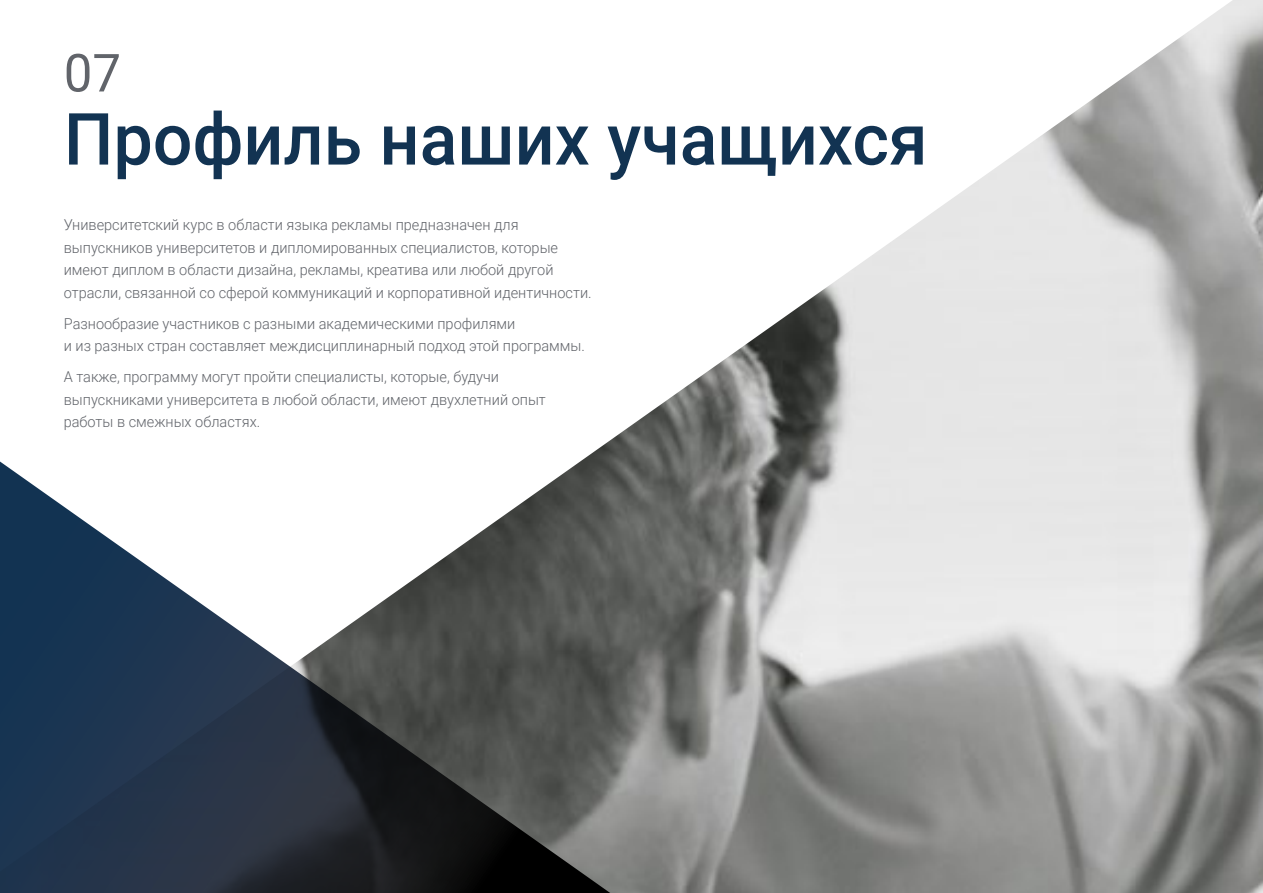
<style>
.page{position:relative;width:1263px;height:893px;background:#fff}
.page>*{position:absolute;margin:0;border:0;box-sizing:border-box;transform-origin:0 0}
.t1{font:500 72px "Roboto";color:#123352}
.t2{font:52.5px "Roboto";color:#61646a}
.t3{font:300 15px/22.5px "Roboto";color:#61646a}
</style>
<div class="page">
<img style="left:602px;top:0;width:661px;height:893px">
<svg style="left:0;top:446px;width:640px;height:447px"></svg>
<h2 class="t2" style="left:64px;top:36px;width:59px">07</h2>
<h1 class="t1" style="left:64px;top:89px;width:865px">Профиль наших учащихся</h1>
<p class="t3" style="left:64px;top:213px;width:529px">Университетский курс в области языка рекламы предназначен для выпускников университетов и дипломированных специалистов, которые имеют диплом в области дизайна, рекламы, креатива или любой другой отрасли, связанной со сферой коммуникаций и корпоративной идентичности.</p>
<p class="t3" style="left:64px;top:312px;width:523px">Разнообразие участников с разными академическими профилями<br>и из разных стран составляет междисциплинарный подход этой программы.</p>
<p class="t3" style="left:64px;top:365px;width:484px">А также, программу могут пройти специалисты, которые, будучи выпускниками университета в любой области, имеют двухлетний опыт работы в смежных областях.</p>
</div>
